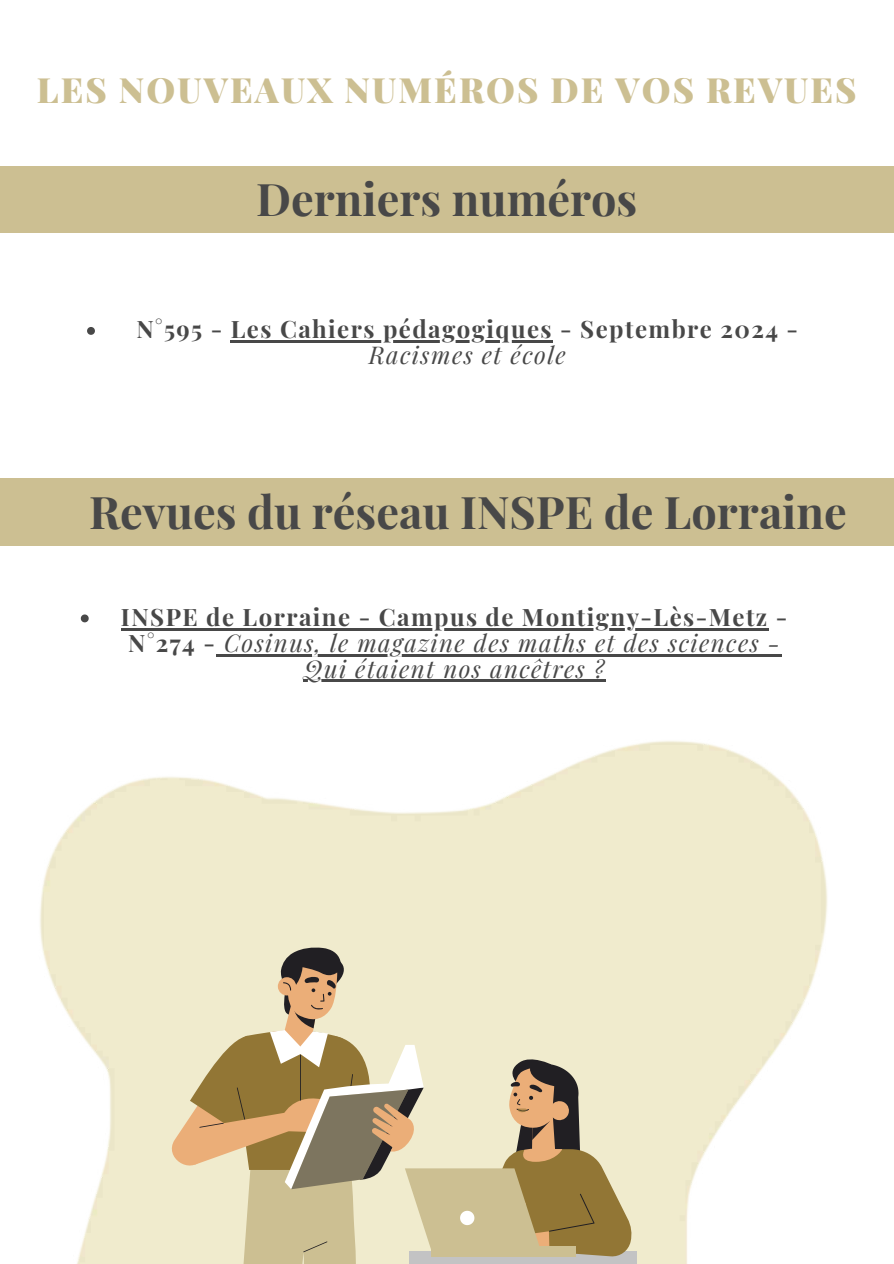
<style>
.page{position:relative;width:894px;height:1264px;background:#fff}
.page>*{position:absolute;margin:0;border:0;box-sizing:border-box;transform-origin:0 0}
.t1{font:700 45px "Playfair Display";color:#484848}
.t2{font:900 34.8px "Playfair Display";letter-spacing:.06em;color:#ccbf92}
.t3{font:italic 24px/25.8px "Playfair Display";letter-spacing:.06em;color:#484848;text-align:center}
.t4{font:700 24px "Playfair Display";letter-spacing:.06em;color:#484848}
.s1{font-weight:700;font-style:normal}
</style>
<div class="page">
<div style="left:0;top:166px;width:893px;height:66px;background:#ccbf92"></div>
<div style="left:0;top:479px;width:893px;height:67px;background:#ccbf92"></div>
<img style="left:40px;top:741px;width:787px;height:522px">
<svg style="left:163px;top:943px;width:469px;height:320px;background:#d2c5a1"></svg>
<svg style="left:81px;top:614px;width:8px;height:8px"></svg>
<hr style="left:121px;top:628px;width:647px;height:2px;background:#484848">
<svg style="left:216px;top:654px;width:8px;height:2px"></svg>
<hr style="left:224px;top:654px;width:557px;height:2px;background:#484848">
<hr style="left:304px;top:679px;width:301px;height:3px;background:#484848">
<svg style="left:87px;top:327px;width:8px;height:8px"></svg>
<hr style="left:231px;top:340px;width:322px;height:3px;background:#484848">
<h2 class="t2" style="left:37px;top:65px;width:821px">LES NOUVEAUX NUMÉROS DE VOS REVUES</h2>
<h1 class="t1" style="left:256px;top:167px;width:382px">Derniers numéros</h1>
<p class="t4" style="left:136px;top:312px;width:663px">N°595 - Les Cahiers pédagogiques - Septembre 2024 -</p>
<p class="t3" style="left:368px;top:341px;width:198px">Racismes et école</p>
<h1 class="t1" style="left:89px;top:480px;width:759px">Revues du réseau INSPE de Lorraine</h1>
<p class="t3" style="left:121px;top:603px;width:667px"><span class="s1">INSPE de Lorraine - Campus de Montigny-Lès-Metz -<br>N°274 -</span> Cosinus, le magazine des maths et des sciences -<br>Qui étaient nos ancêtres ?</p>
</div>
